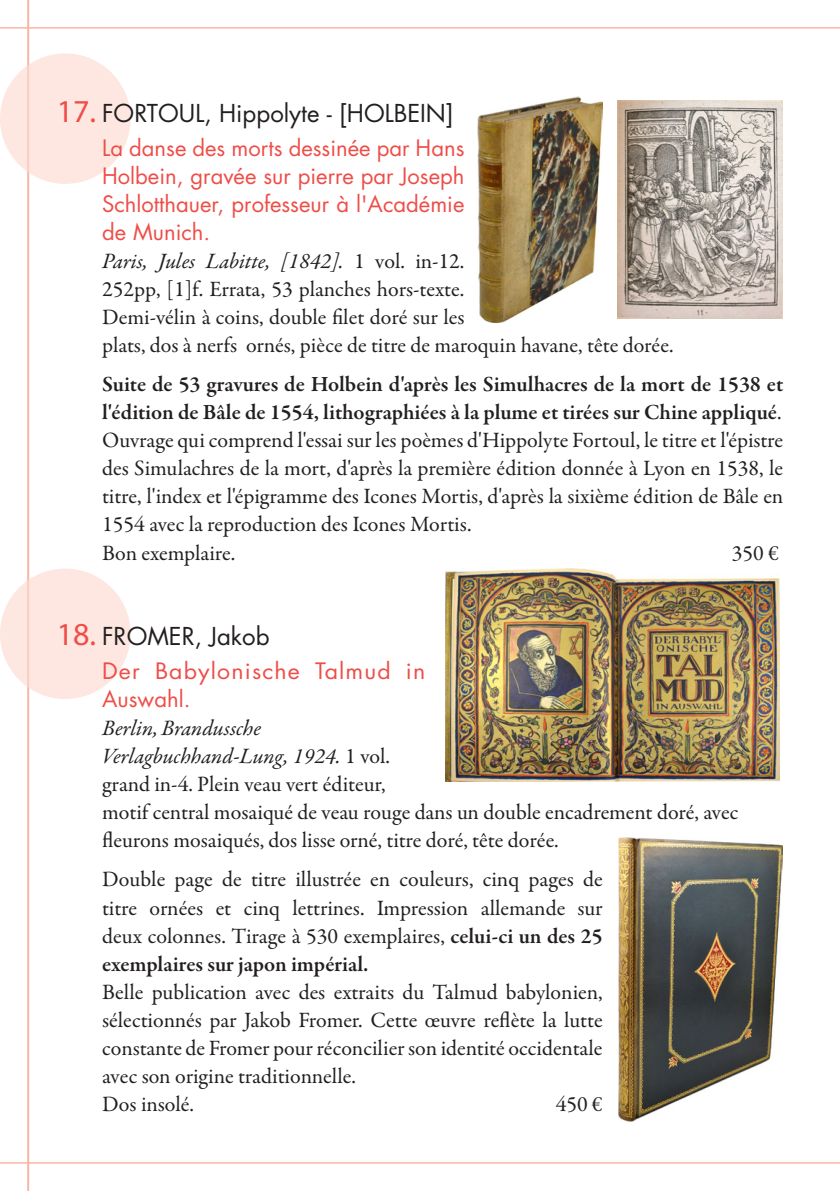
<style>
.page{position:relative;width:840px;height:1191px;background:#fff}
.page>*{position:absolute;margin:0;border:0;box-sizing:border-box;transform-origin:0 0}
.t1{font:24px "Futura Std";color:#231f20}
.description{font:22px/28px "Garamond Premr Pro";color:#231f20;text-align:justify}
.editeur{font:22px/28px "Garamond Premr Pro";color:#231f20}
.description-2{font:600 22px/28px "Garamond Premr Pro";color:#231f20}
.titre{font:22px/28px "Futura Std";color:#ef4d48;text-align:justify}
.titre-2{font:22px/28px "Futura Std";letter-spacing:.05em;color:#ef4d48;scale:1.05 1}
.s1{font-family:"Myriad Pro";font-size:32px;color:#ef4d48}
.s2{font-style:italic}
.s3{font-weight:400}
.s4{font-weight:600}
</style>
<div class="page">
<hr style="left:0;top:27px;width:839px;height:2px;background:#f9b6a5">
<hr style="left:0;top:1162px;width:839px;height:1px;background:#f9b6a5">
<hr style="left:27px;top:0;width:2px;height:1191px;background:#f9b6a5">
<div style="left:0;top:568px;width:130px;height:131px;background:#fde7e0;border-radius:50%"></div>
<div style="left:0;top:53px;width:130px;height:131px;background:#fde7e0;border-radius:50%"></div>
<img style="left:617px;top:100px;width:164px;height:218px">
<img style="left:477px;top:96px;width:125px;height:226px">
<img style="left:445px;top:568px;width:334px;height:213px">
<img style="left:618px;top:837px;width:163px;height:284px">
<p class="t1" style="left:57px;top:98px;width:398px"><span class="s1">17.</span> FORTOUL, Hippolyte - [HOLBEIN]</p>
<p class="titre" style="left:102px;top:134px;width:363px">La danse des morts dessinée par Hans Holbein, gravée sur pierre par Joseph Schlotthauer, professeur à l'Académie de Munich.</p>
<p class="editeur" style="left:102px;top:247px;width:572px"><span class="s2">Paris, Jules Labitte, [1842].</span> 1 vol. in-12.<br>252pp, [1]f. Errata, 53 planches hors-texte.<br>Demi-vélin à coins, double filet doré sur les<br>plats, dos à nerfs ornés, pièce de titre de maroquin havane, tête dorée.</p>
<p class="description-2" style="left:102px;top:370px;width:682px">Suite de 53 gravures de Holbein d'après les Simulhacres de la mort de 1538 et l'édition de Bâle de 1554, lithographiées à la plume et tirées sur Chine appliqué<span class="s3">.</span></p>
<p class="description" style="left:102px;top:426px;width:682px">Ouvrage qui comprend l'essai sur les poèmes d'Hippolyte Fortoul, le titre et l'épistre des Simulachres de la mort, d'après la première édition donnée à Lyon en 1538, le titre, l'index et l'épigramme des Icones Mortis, d'après la sixième édition de Bâle en 1554 avec la reproduction des Icones Mortis.</p>
<p class="description" style="left:102px;top:539px;width:135px">Bon exemplaire.</p>
<p class="description" style="left:731px;top:539px;width:49px">350 €</p>
<p class="t1" style="left:57px;top:621px;width:214px"><span class="s1">18.</span> FROMER, Jakob</p>
<p class="titre-2" style="left:102px;top:657px;width:309px">Der Babylonische Talmud in<br>Auswahl.</p>
<p class="editeur" style="left:102px;top:714px;width:637px"><span class="s2">Berlin, Brandussche<br>Verlagbuchhand-Lung, 1924.</span> 1 vol.<br>grand in-4. Plein veau vert éditeur,<br>motif central mosaiqué de veau rouge dans un double encadrement doré, avec fleurons mosaiqués, dos lisse orné, titre doré, tête dorée.</p>
<p class="description" style="left:102px;top:866px;width:501px">Double page de titre illustrée en couleurs, cinq pages de titre ornées et cinq lettrines. Impression allemande sur deux colonnes. Tirage à 530 exemplaires, <span class="s4">celui-ci un des 25 exemplaires sur japon impérial.</span></p>
<p class="description" style="left:102px;top:978px;width:501px">Belle publication avec des extraits du Talmud babylonien, sélectionnés par Jakob Fromer. Cette œuvre reflète la lutte constante de Fromer pour réconcilier son identité occidentale avec son origine traditionnelle.</p>
<p class="description" style="left:102px;top:1090px;width:93px">Dos insolé.</p>
<p class="description" style="left:555px;top:1090px;width:48px">450 €</p>
</div>
